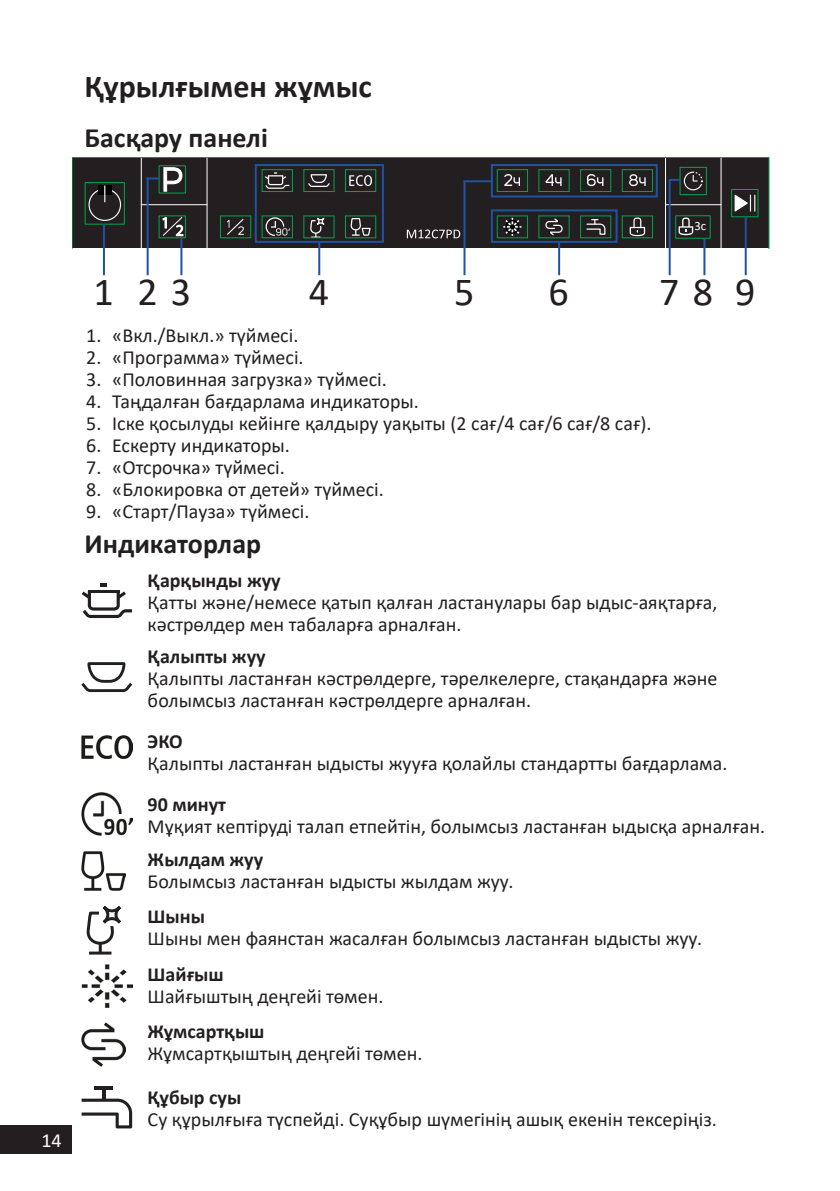
<style>
.page{position:relative;width:840px;height:1191px;background:#fff}
.page>*{position:absolute;margin:0;border:0;box-sizing:border-box;transform-origin:0 0}
.t1{font:40px "Calibri";color:#231f20}
.Заголовок_16{font:700 32px "Calibri";color:#231f20}
.Заголовок_14{font:700 28px "Calibri";color:#231f20}
.t2{font:20px/22px "Calibri";color:#231f20}
.t3{font:700 20px "Calibri";color:#231f20}
.t4{font:20px "Calibri";color:#fff}
.t5{font:12.6px "Calibri";color:#fff}
</style>
<div class="page">
<div style="left:0;top:1125px;width:72px;height:29px;background:#231f20"></div>
<img style="left:82px;top:792px;width:50px;height:43px">
<img style="left:82px;top:851px;width:44px;height:40px">
<img style="left:82px;top:735px;width:50px;height:23px">
<img style="left:82px;top:964px;width:50px;height:44px">
<img style="left:82px;top:1023px;width:44px;height:43px">
<svg style="left:72px;top:158px;width:696px;height:90px;background:#282b29"></svg>
<svg style="left:733px;top:194px;width:22px;height:19px"></svg>
<svg style="left:678px;top:217px;width:14px;height:18px"></svg>
<div style="left:679px;top:167px;width:27px;height:28px;border:1px solid #00a54f"></div>
<div style="left:730px;top:189px;width:28px;height:28px;border:1px solid #00a54f"></div>
<div style="left:675px;top:215px;width:35px;height:24px;border:1px solid #00a54f"></div>
<hr style="left:103px;top:224px;width:2px;height:51px;background:#1e53a4">
<hr style="left:146px;top:177px;width:2px;height:98px;background:#1e53a4">
<hr style="left:180px;top:238px;width:2px;height:37px;background:#1e53a4">
<hr style="left:558px;top:241px;width:2px;height:34px;background:#1e53a4">
<hr style="left:703px;top:239px;width:2px;height:36px;background:#1e53a4">
<hr style="left:744px;top:217px;width:2px;height:58px;background:#1e53a4">
<hr style="left:318px;top:242px;width:2px;height:33px;background:#1e53a4">
<hr style="left:463px;top:181px;width:2px;height:94px;background:#1e53a4">
<svg style="left:146px;top:167px;width:37px;height:25px"></svg>
<div style="left:254px;top:164px;width:129px;height:79px;border:2px solid #1e53a4"></div>
<div style="left:490px;top:164px;width:167px;height:33px;border:2px solid #1e53a4"></div>
<div style="left:490px;top:209px;width:127px;height:34px;border:2px solid #1e53a4"></div>
<hr style="left:463px;top:180px;width:28px;height:2px;background:#1e53a4">
<svg style="left:668px;top:172px;width:34px;height:18px"></svg>
<hr style="left:668px;top:180px;width:2px;height:95px;background:#1e53a4">
<svg style="left:82px;top:584px;width:50px;height:34px"></svg>
<svg style="left:82px;top:662px;width:50px;height:30px"></svg>
<hr style="left:89px;top:951px;width:22px;height:3px;background:#231f20">
<svg style="left:86px;top:913px;width:28px;height:40px"></svg>
<svg style="left:100px;top:909px;width:17px;height:17px"></svg>
<div style="left:102px;top:905px;width:19px;height:19px;border:3px solid #231f20"></div>
<hr style="left:94px;top:1086px;width:19px;height:3px;background:#231f20">
<svg style="left:82px;top:1089px;width:50px;height:39px"></svg>
<p class="Заголовок_16" style="left:84px;top:63px;width:289px">Құрылғымен жұмыс</p>
<p class="Заголовок_14" style="left:84px;top:118px;width:185px">Басқару панелі</p>
<p class="t4" style="left:41px;top:1127px;width:22px">14</p>
<p class="t5" style="left:694px;top:217px;width:13px">3с</p>
<p class="t1" style="left:93px;top:264px;width:22px">1</p>
<p class="t1" style="left:137px;top:264px;width:55px">2 3</p>
<p class="t1" style="left:308px;top:264px;width:22px">4</p>
<p class="t1" style="left:453px;top:264px;width:22px">5</p>
<p class="t1" style="left:548px;top:264px;width:22px">6</p>
<p class="t1" style="left:658px;top:264px;width:56px">7 8</p>
<p class="t1" style="left:734px;top:264px;width:22px">9</p>
<p class="t2" style="left:86px;top:324px;width:213px">1. «Вкл./Выкл.» түймесі.</p>
<p class="t2" style="left:86px;top:346px;width:219px">2. «Программа» түймесі.</p>
<p class="t2" style="left:86px;top:368px;width:302px">3. «Половинная загрузка» түймесі.</p>
<p class="t2" style="left:86px;top:390px;width:334px">4. Таңдалған бағдарлама индикаторы.</p>
<p class="t2" style="left:86px;top:412px;width:566px">5. Іске қосылуды кейінге қалдыру уақыты (2 сағ/4 сағ/6 сағ/8 сағ).</p>
<p class="t2" style="left:86px;top:434px;width:205px">6. Ескерту индикаторы.</p>
<p class="t2" style="left:86px;top:456px;width:200px">7. «Отсрочка» түймесі.</p>
<p class="t2" style="left:86px;top:478px;width:299px">8. «Блокировка от детей» түймесі.</p>
<p class="t2" style="left:86px;top:500px;width:225px">9. «Старт/Пауза» түймесі.</p>
<p class="Заголовок_14" style="left:84px;top:524px;width:178px">Индикаторлар</p>
<p class="t3" style="left:147px;top:566px;width:134px">Қарқынды жуу</p>
<p class="t2" style="left:147px;top:590px;width:571px">Қатты және/немесе қатып қалған ластанулары бар ыдыс-аяқтарға, кәстрөлдер мен табаларға арналған.</p>
<p class="t3" style="left:147px;top:642px;width:119px">Қалыпты жуу</p>
<p class="t2" style="left:147px;top:666px;width:571px">Қалыпты ластанған кәстрөлдерге, тәрелкелерге, стақандарға және болымсыз ластанған кәстрөлдерге арналған.</p>
<p class="t3" style="left:147px;top:727px;width:37px">ЭКО</p>
<p class="t2" style="left:147px;top:752px;width:581px">Қалыпты ластанған ыдысты жууға қолайлы стандартты бағдарлама.</p>
<p class="t3" style="left:147px;top:790px;width:80px">90 минут</p>
<p class="t2" style="left:147px;top:814px;width:618px">Мұқият кептіруді талап етпейтін, болымсыз ластанған ыдысқа арналған.</p>
<p class="t3" style="left:147px;top:845px;width:117px">Жылдам жуу</p>
<p class="t2" style="left:147px;top:869px;width:367px">Болымсыз ластанған ыдысты жылдам жуу.</p>
<p class="t3" style="left:147px;top:902px;width:59px">Шыны</p>
<p class="t2" style="left:147px;top:927px;width:555px">Шыны мен фаянстан жасалған болымсыз ластанған ыдысты жуу.</p>
<p class="t3" style="left:147px;top:960px;width:78px">Шайғыш</p>
<p class="t2" style="left:147px;top:985px;width:237px">Шайғыштың деңгейі төмен.</p>
<p class="t3" style="left:147px;top:1017px;width:118px">Жұмсартқыш</p>
<p class="t2" style="left:147px;top:1042px;width:276px">Жұмсартқыштың деңгейі төмен.</p>
<p class="t3" style="left:147px;top:1083px;width:95px">Құбыр суы</p>
<p class="t2" style="left:147px;top:1107px;width:570px">Су құрылғыға түспейді. Суқұбыр шүмегінің ашық екенін тексеріңіз.</p>
</div>
